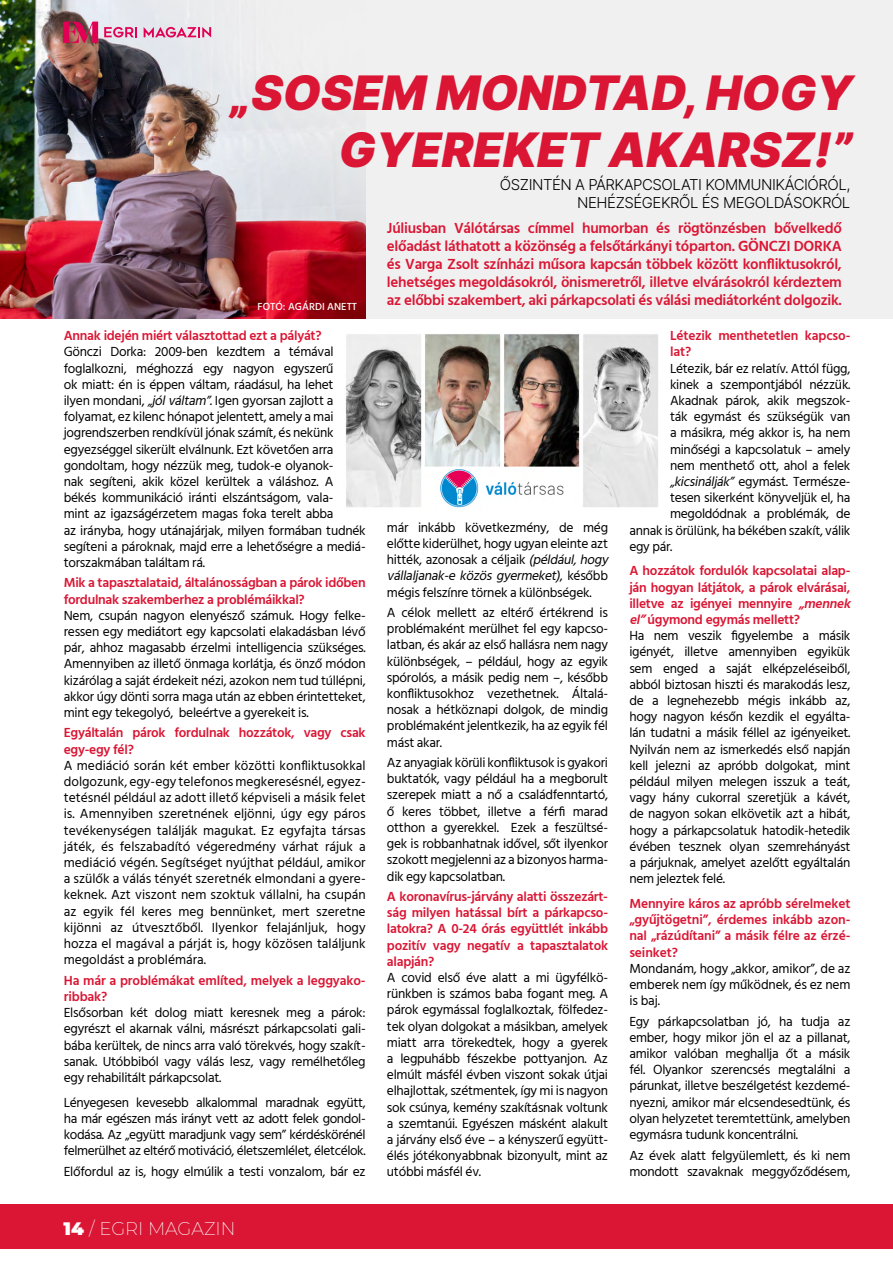
<style>
.page{position:relative;width:893px;height:1263px;background:#fff}
.page>*{position:absolute;margin:0;border:0;box-sizing:border-box;transform-origin:0 0}
.t1{font:italic 900 47.55px/57px "Inter";color:#da1634;text-align:right}
.t2{font:200 18px "Montserrat";color:#fff}
.t3{font:600 15px/18px "Hind Siliguri";letter-spacing:-.02em;color:#da1634;text-align:justify}
.t4{font:300 15px/18px "Inter";letter-spacing:-.03em;color:#000;text-align:right}
.t5{font:13.5px/16.2px "Hind Siliguri";letter-spacing:-.02em;color:#000;text-align:justify}
.t6{font:600 13.5px/16.2px "Hind Siliguri";letter-spacing:-.02em;color:#da1634}
.t7{font:500 10.5px "Hind Siliguri";color:#fff}
.s1{font-style:italic}
.s2{font-weight:900}
.s3{font-weight:600;color:#da1634}
.s4{font-weight:600;font-style:italic;color:#da1634}
</style>
<div class="page">
<div style="left:0;top:0;width:893px;height:319px;background:#f0f0f0"></div>
<img style="left:0;top:0;width:366px;height:319px">
<div style="left:0;top:1204px;width:893px;height:44px;background:#da1634"></div>
<img style="left:345px;top:334px;width:313px;height:174px">
<svg style="left:63px;top:22px;width:35px;height:21px"></svg>
<svg style="left:104px;top:27px;width:33px;height:10px"></svg>
<svg style="left:144px;top:27px;width:67px;height:10px"></svg>
<h1 class="t1" style="left:228px;top:63px;width:636px">„SOSEM MONDTAD,HOGY<br>GYEREKET AKARSZ!”</h1>
<p class="t4" style="left:500px;top:175px;width:352px">ŐSZINTÉN A PÁRKAPCSOLATI KOMMUNIKÁCIÓRÓL,<br>NEHÉZSÉGEKRŐL ÉS MEGOLDÁSOKRÓL</p>
<p class="t7" style="left:258px;top:299px;width:101px">FOTÓ: AGÁRDI ANETT</p>
<p class="t6" style="left:64px;top:328px;width:259px">Annak idején miért választottad ezt a pályát?</p>
<p class="t5" style="left:64px;top:345px;width:303px;text-align:left">Gönczi Dorka: 2009-ben kezdtem a témával foglalkozni, méghozzá egy nagyon egyszerű<br>ok miatt: én is éppen váltam, ráadásul, ha lehet<br>ilyen mondani, <span class="s1">„jólváltam”.</span>Igen gyorsan zajlott a folyamat, ez kilenc hónapot jelentett, amely a mai jogrendszerben rendkívül jónak számít, és nekünk egyezséggel sikerült elválnunk. Ezt követően arra gondoltam, hogy nézzük meg, tudok-e olyanok-<br>nak segíteni, akik közel kerültek a váláshoz. A békés kommunikáció iránti elszántságom, vala-<br>mint az igazságérzetem magas foka terelt abba<br>az irányba, hogy utánajárjak, milyen formában tudnék segíteni a pároknak, majd erre a lehetőségre a mediá&shy;torszakmában találtam rá.</p>
<p class="t6" style="left:64px;top:575px;width:303px">Mik a tapasztalataid, általánosságban a párok időben fordulnak szakemberhez a problémáikkal?</p>
<p class="t5" style="left:64px;top:608px;width:303px">Nem, csupán nagyon elenyésző számuk. Hogy felke&shy;ressen egy mediátort egy kapcsolati elakadásban lévő pár, ahhoz magasabb érzelmi intelligencia szükséges.<br>Amennyiben az illető önmaga korlátja, és önző módon kizárólag a saját érdekeit nézi, azokon nem tud túllépni, akkor úgy dönti sorra maga után az ebben érintetteket, mint egy tekegolyó, beleértve a gyerekeit is.</p>
<p class="t6" style="left:64px;top:725px;width:303px">Egyáltalán párok fordulnak hozzátok, vagy csak egy-egy fél?</p>
<p class="t5" style="left:64px;top:758px;width:303px">A mediáció során két ember közötti konfliktusokkal dolgozunk, egy-egy telefonos megkeresésnél, egyez&shy;tetésnél például az adott illető képviseli a másik felet is. Amennyiben szeretnének eljönni, úgy egy páros tevékenységen találják magukat. Ez egyfajta társas játék, és felszabadító végeredmény várhat rájuk a mediáció végén. Segítséget nyújthat például, amikor a szülők a válás tényét szeretnék elmondani a gyere&shy;keknek. Azt viszont nem szoktuk vállalni, ha csupán az egyik fél keres meg bennünket, mert szeretne kijönni az útvesztőből. Ilyenkor felajánljuk, hogy hozza el magával a párját is, hogy közösen találjunk megoldást a problémára.</p>
<p class="t6" style="left:64px;top:973px;width:303px">Ha már a problémákat említed, melyek a leggyako&shy;ribbak?</p>
<p class="t5" style="left:64px;top:1005px;width:303px">Elsősorban két dolog miatt keresnek meg a párok: egyrészt el akarnak válni, másrészt párkapcsolati gali&shy;bába kerültek, de nincs arra való törekvés, hogy szakít&shy;sanak. Utóbbiból vagy válás lesz, vagy remélhetőleg egy rehabilitált párkapcsolat.</p>
<p class="t5" style="left:64px;top:1095px;width:303px">Lényegesen kevesebb alkalommal maradnak együtt, ha már egészen más irányt vett az adott felek gondol&shy;kodása. Az „együtt maradjunk vagy sem” kérdéskörénél felmerülhet az eltérő motiváció, életszemlélet, életcélok.</p>
<p class="t5" style="left:64px;top:1164px;width:303px">Előfordul az is, hogy elmúlik a testi vonzalom, bár ez</p>
<h2 class="t2" style="left:64px;top:1216px;width:173px"><span class="s2">14</span> / EGRI MAGAZIN</h2>
<p class="t3" style="left:387px;top:220px;width:456px">Júliusban Válótársas címmel humorban és rögtönzésben bővelkedő előadást láthatott a közönség a felsőtárkányi tóparton. GÖNCZI DORKA és Varga Zsolt színházi műsora kapcsán többek között konfliktusokról, lehetséges megoldásokról, önismeretről, illetve elvárásokról kérdeztem az előbbi szakembert, aki párkapcsolati és válási mediátorként dolgozik.</p>
<p class="t5" style="left:387px;top:520px;width:226px;text-align:left">már inkább következmény, de még előtte kiderülhet, hogy ugyan eleinte azt hitték, azonosak a céljaik <span class="s1">(például,hogy vállaljanak-eközösgyermeket)</span>, k é s ő b b mégis felszínre törnek a különbségek.</p>
<p class="t5" style="left:387px;top:605px;width:223px">A célok mellett az eltérő értékrend is problémaként merülhet fel egy kapcso&shy;latban, és akár az első hallásra nem nagy különbségek, – például, hogy az egyik spórolós, a másik pedig nem –, később konfliktusokhoz vezethetnek. Általá&shy;nosak a hétköznapi dolgok, de mindig problémaként jelentkezik, ha az egyik fél mást akar.</p>
<p class="t5" style="left:387px;top:755px;width:223px">Az anyagiak körüli konfliktusok is gyakori buktatók, vagy például ha a megborult szerepek miatt a nő a családfenntartó, ő keres többet, illetve a férfi marad otthon a gyerekkel. Ezek a feszültsé&shy;gek is robbanhatnak idővel, sőt ilyenkor szokott megjelenni az a bizonyos harma&shy;dik egy kapcsolatban.</p>
<p class="t6" style="left:387px;top:889px;width:223px;text-align:justify">A koronavírus-járvány alatti összezárt&shy;ság milyen hatással bírt a párkapcso&shy;latokra? A 0-24 órás együttlét inkább pozitív vagy negatív a tapasztalatok alapján?</p>
<p class="t5" style="left:387px;top:970px;width:223px">A covid első éve alatt a mi ügyfélkö&shy;rünkben is számos baba fogant meg. A párok egymással foglalkoztak, fölfedez&shy;tek olyan dolgokat a másikban, amelyek miatt arra törekedtek, hogy a gyerek a legpuhább fészekbe pottyanjon. Az elmúlt másfél évben viszont sokak útjai elhajlottak, szétmentek, így mi is nagyon sok csúnya, kemény szakításnak voltunk a szemtanúi. Egyészen másként alakult a járvány első éve – a kényszerű együtt&shy;élés jótékonyabbnak bizonyult, mint az utóbbi másfél év.</p>
<p class="t6" style="left:670px;top:328px;width:182px">Létezik menthetetlen kapcso&shy;lat?</p>
<p class="t5" style="left:670px;top:361px;width:182px">Létezik, bár ez relatív. Attól függ,</p>
<p class="t5" style="left:670px;top:377px;width:182px">kinek a szempontjából nézzük.</p>
<p class="t5" style="left:670px;top:393px;width:182px">Akadnak párok, akik megszok-</p>
<p class="t5" style="left:670px;top:409px;width:182px">ták egymást és szükségük van</p>
<p class="t5" style="left:670px;top:426px;width:182px">a másikra, még akkor is, ha nem</p>
<p class="t5" style="left:670px;top:442px;width:182px">minőségi a kapcsolatuk – amely</p>
<p class="t5" style="left:670px;top:458px;width:182px">nem menthető ott, ahol a felek</p>
<p class="t5" style="left:670px;top:474px;width:182px"><span class="s1">„kicsinálják”</span> egymást. Természe-</p>
<p class="t5" style="left:670px;top:490px;width:182px">tesen sikerként könyveljük el, ha</p>
<p class="t5" style="left:670px;top:507px;width:182px">megoldódnak a problémák, de</p>
<p class="t5" style="left:629px;top:523px;width:223px">annak is örülünk, ha békében szakít, válik</p>
<p class="t5" style="left:629px;top:539px;width:45px">egy pár.</p>
<p class="t5" style="left:629px;top:564px;width:226px;text-align:left"><span class="s3">A hozzátok fordulók kapcsolatai alap&shy;ján hogyan látjátok, a párok elvárásai, illetve az igényei mennyire</span> <span class="s4">„mennek el”</span><span class="s3">úgymond egymás mellett?<br></span>Ha nem veszik figyelembe a másik igényét, illetve amennyiben egyikük sem enged a saját elképzeléseiből, abból biztosan hiszti és marakodás lesz, de a legnehezebb mégis inkább az, hogy nagyon későn kezdik el egyálta&shy;lán tudatni a másik féllel az igényeiket.<br>Nyilván nem az ismerkedés első napján kell jelezni az apróbb dolgokat, mint például milyen melegen isszuk a teát, vagy hány cukorral szeretjük a kávét, de nagyon sokan elkövetik azt a hibát, hogy a párkapcsolatuk hatodik-hetedik évében tesznek olyan szemrehányást a párjuknak, amelyet azelőtt egyáltalán nem jeleztek felé.</p>
<p class="t6" style="left:629px;top:896px;width:223px;text-align:justify">Mennyire káros az apróbb sérelmeket „gyűjtögetni”, érdemes inkább azon&shy;nal „rázúdítani” a másik félre az érzé&shy;seinket?</p>
<p class="t5" style="left:629px;top:961px;width:223px">Mondanám, hogy „akkor, amikor”, de az emberek nem így működnek, és ez nem is baj.</p>
<p class="t5" style="left:629px;top:1014px;width:223px">Egy párkapcsolatban jó, ha tudja az ember, hogy mikor jön el az a pillanat, amikor valóban meghallja őt a másik fél. Olyankor szerencsés megtalálni a párunkat, illetve beszélgetést kezdemé&shy;nyezni, amikor már elcsendesedtünk, és olyan helyzetet teremtettünk, amelyben egymásra tudunk koncentrálni.</p>
<p class="t5" style="left:629px;top:1148px;width:223px">Az évek alatt felgyülemlett, és ki nem mondott szavaknak meggyőződésem,</p>
</div>
